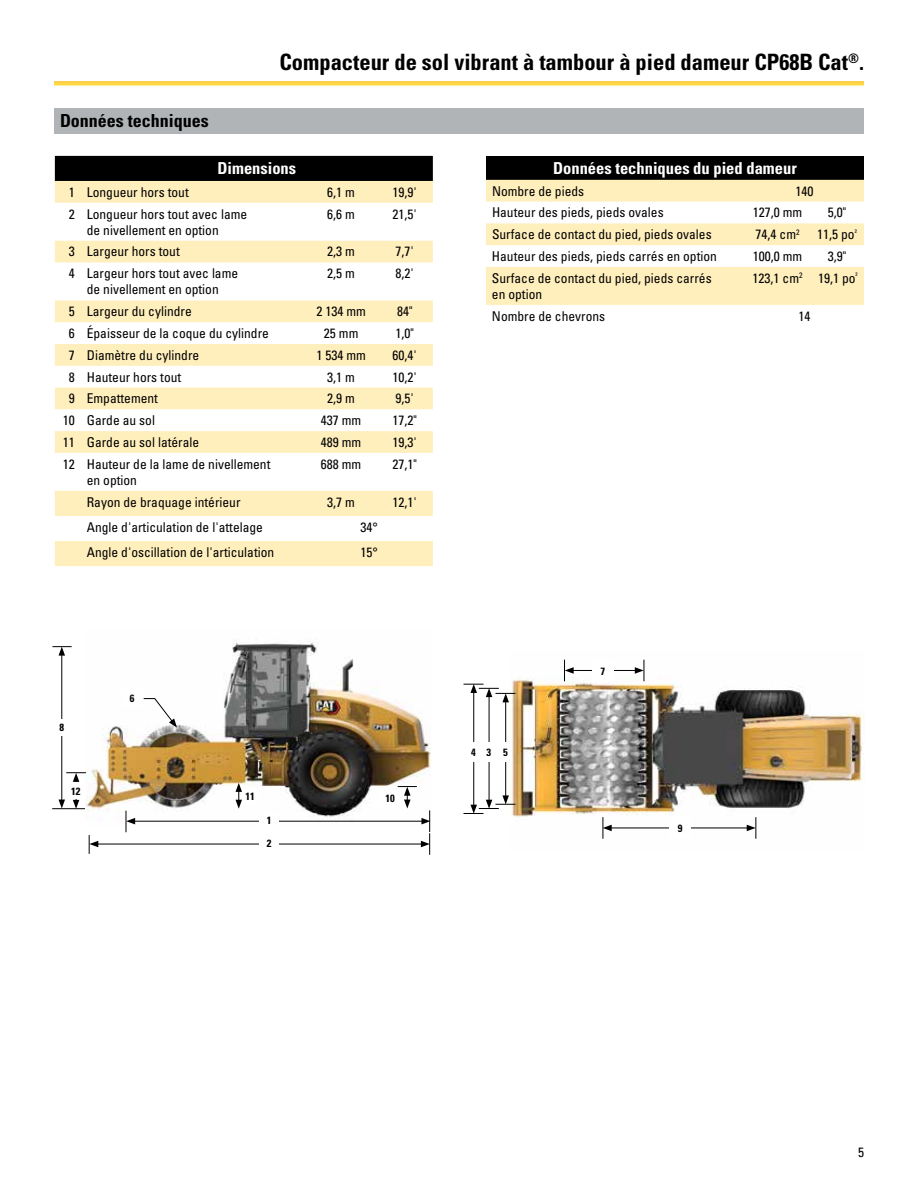
<style>
.page{position:relative;width:918px;height:1188px;background:#fff}
.page>*{position:absolute;margin:0;border:0;box-sizing:border-box;transform-origin:0 0}
.t1{font:700 condensed 22.5px "Univers LT Std";color:#000}
.t2{font:700 condensed 18px "Univers LT Std";color:#000}
.t3{font:700 condensed 16.5px "Univers LT Std";color:#fff}
.t4{font:condensed 13.5px/16.2px "Univers LT Std";color:#000}
.SpecsNumeric{font:700 condensed 10.5px "Univers LT Std";color:#000}
</style>
<div class="page">
<div style="left:486px;top:156px;width:378px;height:24px;background:#000"></div>
<svg style="left:486px;top:180px;width:378px;height:125px;fill:#ffefbd"></svg>
<div style="left:55px;top:156px;width:378px;height:25px;background:#000"></div>
<svg style="left:55px;top:181px;width:378px;height:385px"></svg>
<img style="left:511px;top:659px;width:354px;height:180px">
<hr style="left:571px;top:670px;width:66px;height:1px;background:#000">
<svg style="left:635px;top:660px;width:10px;height:21px"></svg>
<svg style="left:564px;top:660px;width:10px;height:21px"></svg>
<hr style="left:505px;top:700px;width:1px;height:98px;background:#000">
<hr style="left:489px;top:695px;width:1px;height:107px;background:#000">
<hr style="left:473px;top:691px;width:1px;height:116px;background:#000">
<svg style="left:464px;top:684px;width:51px;height:18px"></svg>
<svg style="left:464px;top:795px;width:51px;height:19px"></svg>
<div style="left:482px;top:742px;width:13px;height:20px;background:#fff"></div>
<div style="left:467px;top:742px;width:13px;height:20px;background:#fff"></div>
<div style="left:499px;top:742px;width:13px;height:20px;background:#fff"></div>
<hr style="left:609px;top:828px;width:140px;height:1px;background:#000">
<svg style="left:747px;top:817px;width:10px;height:22px"></svg>
<svg style="left:603px;top:817px;width:9px;height:22px"></svg>
<div style="left:670px;top:818px;width:21px;height:21px;background:#fff"></div>
<div style="left:592px;top:660px;width:21px;height:21px;background:#fff"></div>
<hr style="left:52px;top:808px;width:377px;height:1px;background:#000">
<img style="left:86px;top:640px;width:345px;height:185px">
<hr style="left:62px;top:653px;width:1px;height:149px;background:#000">
<svg style="left:52px;top:646px;width:20px;height:10px"></svg>
<div style="left:52px;top:719px;width:19px;height:17px;background:#fff"></div>
<svg style="left:143px;top:698px;width:34px;height:30px"></svg>
<div style="left:123px;top:690px;width:19px;height:17px;background:#fff"></div>
<svg style="left:59px;top:772px;width:27px;height:37px"></svg>
<div style="left:66px;top:782px;width:19px;height:17px;background:#fff"></div>
<svg style="left:236px;top:783px;width:6px;height:26px"></svg>
<div style="left:242px;top:789px;width:16px;height:15px;background:#fff"></div>
<div style="left:380px;top:790px;width:21px;height:16px;background:#fff"></div>
<hr style="left:96px;top:844px;width:327px;height:1px;background:#000">
<svg style="left:89px;top:835px;width:9px;height:19px"></svg>
<div style="left:260px;top:835px;width:19px;height:17px;background:#fff"></div>
<hr style="left:133px;top:821px;width:291px;height:1px;background:#000">
<svg style="left:126px;top:811px;width:9px;height:21px"></svg>
<svg style="left:398px;top:786px;width:32px;height:69px"></svg>
<div style="left:260px;top:812px;width:19px;height:17px;background:#fff"></div>
<div style="left:54px;top:108px;width:810px;height:25px;background:#b1b4b6"></div>
<p class="t2" style="left:60px;top:110px;width:150px">Données techniques</p>
<h1 class="t1" style="left:279px;top:48px;width:586px">Compacteur de sol vibrant à tambour à pied dameur CP68B Cat<sup>®</sup>.</h1>
<p class="t3" style="left:217px;top:158px;width:80px">Dimensions</p>
<p class="t4" style="left:69px;top:184px;width:7px">1</p>
<p class="t4" style="left:87px;top:184px;width:103px">Longueur hors tout</p>
<p class="t4" style="left:327px;top:184px;width:29px">6,1 m</p>
<p class="t4" style="left:393px;top:184px;width:26px">19,9'</p>
<p class="t4" style="left:69px;top:205px;width:7px">2</p>
<p class="t4" style="left:87px;top:205px;width:162px">Longueur hors tout avec lame de nivellement en option</p>
<p class="t4" style="left:327px;top:205px;width:29px">6,6 m</p>
<p class="t4" style="left:393px;top:205px;width:26px">21,5'</p>
<p class="t4" style="left:69px;top:243px;width:7px">3</p>
<p class="t4" style="left:87px;top:243px;width:94px">Largeur hors tout</p>
<p class="t4" style="left:327px;top:243px;width:29px">2,3 m</p>
<p class="t4" style="left:396px;top:243px;width:20px">7,7'</p>
<p class="t4" style="left:69px;top:265px;width:7px">4</p>
<p class="t4" style="left:87px;top:265px;width:153px">Largeur hors tout avec lame de nivellement en option</p>
<p class="t4" style="left:327px;top:265px;width:29px">2,5 m</p>
<p class="t4" style="left:396px;top:265px;width:20px">8,2'</p>
<p class="t4" style="left:69px;top:303px;width:7px">5</p>
<p class="t4" style="left:87px;top:303px;width:106px">Largeur du cylindre</p>
<p class="t4" style="left:316px;top:303px;width:51px">2 134 mm</p>
<p class="t4" style="left:397px;top:303px;width:17px">84"</p>
<p class="t4" style="left:69px;top:325px;width:7px">6</p>
<p class="t4" style="left:87px;top:325px;width:184px">Épaisseur de la coque du cylindre</p>
<p class="t4" style="left:324px;top:325px;width:36px">25 mm</p>
<p class="t4" style="left:396px;top:325px;width:20px">1,0"</p>
<p class="t4" style="left:69px;top:347px;width:7px">7</p>
<p class="t4" style="left:87px;top:347px;width:114px">Diamètre du cylindre</p>
<p class="t4" style="left:316px;top:347px;width:51px">1 534 mm</p>
<p class="t4" style="left:393px;top:347px;width:26px">60,4'</p>
<p class="t4" style="left:69px;top:368px;width:7px">8</p>
<p class="t4" style="left:87px;top:368px;width:96px">Hauteur hors tout</p>
<p class="t4" style="left:327px;top:368px;width:29px">3,1 m</p>
<p class="t4" style="left:393px;top:368px;width:26px">10,2'</p>
<p class="t4" style="left:69px;top:390px;width:7px">9</p>
<p class="t4" style="left:87px;top:390px;width:73px">Empattement</p>
<p class="t4" style="left:327px;top:390px;width:29px">2,9 m</p>
<p class="t4" style="left:396px;top:390px;width:20px">9,5'</p>
<p class="t4" style="left:63px;top:412px;width:13px">10</p>
<p class="t4" style="left:87px;top:412px;width:70px">Garde au sol</p>
<p class="t4" style="left:321px;top:412px;width:42px">437 mm</p>
<p class="t4" style="left:393px;top:412px;width:26px">17,2"</p>
<p class="t4" style="left:63px;top:434px;width:13px">11</p>
<p class="t4" style="left:87px;top:434px;width:114px">Garde au sol latérale</p>
<p class="t4" style="left:321px;top:434px;width:42px">489 mm</p>
<p class="t4" style="left:393px;top:434px;width:26px">19,3'</p>
<p class="t4" style="left:63px;top:456px;width:13px">12</p>
<p class="t4" style="left:87px;top:456px;width:185px">Hauteur de la lame de nivellement en option</p>
<p class="t4" style="left:321px;top:456px;width:42px">688 mm</p>
<p class="t4" style="left:393px;top:456px;width:26px">27,1"</p>
<p class="t4" style="left:87px;top:494px;width:155px">Rayon de braquage intérieur</p>
<p class="t4" style="left:327px;top:494px;width:29px">3,7 m</p>
<p class="t4" style="left:393px;top:494px;width:26px">12,1'</p>
<p class="t4" style="left:87px;top:519px;width:178px">Angle d'articulation de l'attelage</p>
<p class="t4" style="left:361px;top:519px;width:19px">34°</p>
<p class="t4" style="left:87px;top:544px;width:189px">Angle d'oscillation de l'articulation</p>
<p class="t4" style="left:361px;top:544px;width:19px">15°</p>
<p class="SpecsNumeric" style="left:59px;top:721px;width:6px">8</p>
<p class="SpecsNumeric" style="left:71px;top:785px;width:11px">12</p>
<p class="SpecsNumeric" style="left:130px;top:692px;width:6px">6</p>
<p class="SpecsNumeric" style="left:245px;top:790px;width:11px">11</p>
<p class="SpecsNumeric" style="left:385px;top:791px;width:11px">10</p>
<p class="SpecsNumeric" style="left:267px;top:837px;width:6px">2</p>
<p class="SpecsNumeric" style="left:267px;top:814px;width:6px">1</p>
<p class="t3" style="left:553px;top:158px;width:245px">Données techniques du pied dameur</p>
<p class="t4" style="left:492px;top:183px;width:94px">Nombre de pieds</p>
<p class="t4" style="left:796px;top:183px;width:19px">140</p>
<p class="t4" style="left:492px;top:204px;width:173px">Hauteur des pieds, pieds ovales</p>
<p class="t4" style="left:753px;top:204px;width:51px">127,0 mm</p>
<p class="t4" style="left:828px;top:204px;width:20px">5,0"</p>
<p class="t4" style="left:492px;top:226px;width:221px">Surface de contact du pied, pieds ovales</p>
<p class="t4" style="left:756px;top:226px;width:45px">74,4 cm<sup>2</sup></p>
<p class="t4" style="left:817px;top:226px;width:41px">11,5 po<sup>²</sup></p>
<p class="t4" style="left:492px;top:248px;width:226px">Hauteur des pieds, pieds carrés en option</p>
<p class="t4" style="left:753px;top:248px;width:51px">100,0 mm</p>
<p class="t4" style="left:828px;top:248px;width:20px">3,9"</p>
<p class="t4" style="left:492px;top:270px;width:221px">Surface de contact du pied, pieds carrés en option</p>
<p class="t4" style="left:753px;top:270px;width:51px">123,1 cm<sup>2</sup></p>
<p class="t4" style="left:818px;top:270px;width:41px">19,1 po<sup>²</sup></p>
<p class="t4" style="left:492px;top:308px;width:115px">Nombre de chevrons</p>
<p class="t4" style="left:799px;top:308px;width:13px">14</p>
<p class="SpecsNumeric" style="left:471px;top:746px;width:6px">4</p>
<p class="SpecsNumeric" style="left:486px;top:746px;width:6px">3</p>
<p class="SpecsNumeric" style="left:503px;top:746px;width:6px">5</p>
<p class="SpecsNumeric" style="left:600px;top:665px;width:6px">7</p>
<p class="SpecsNumeric" style="left:678px;top:822px;width:6px">9</p>
<p class="t4" style="left:858px;top:1144px;width:7px">5</p>
</div>
